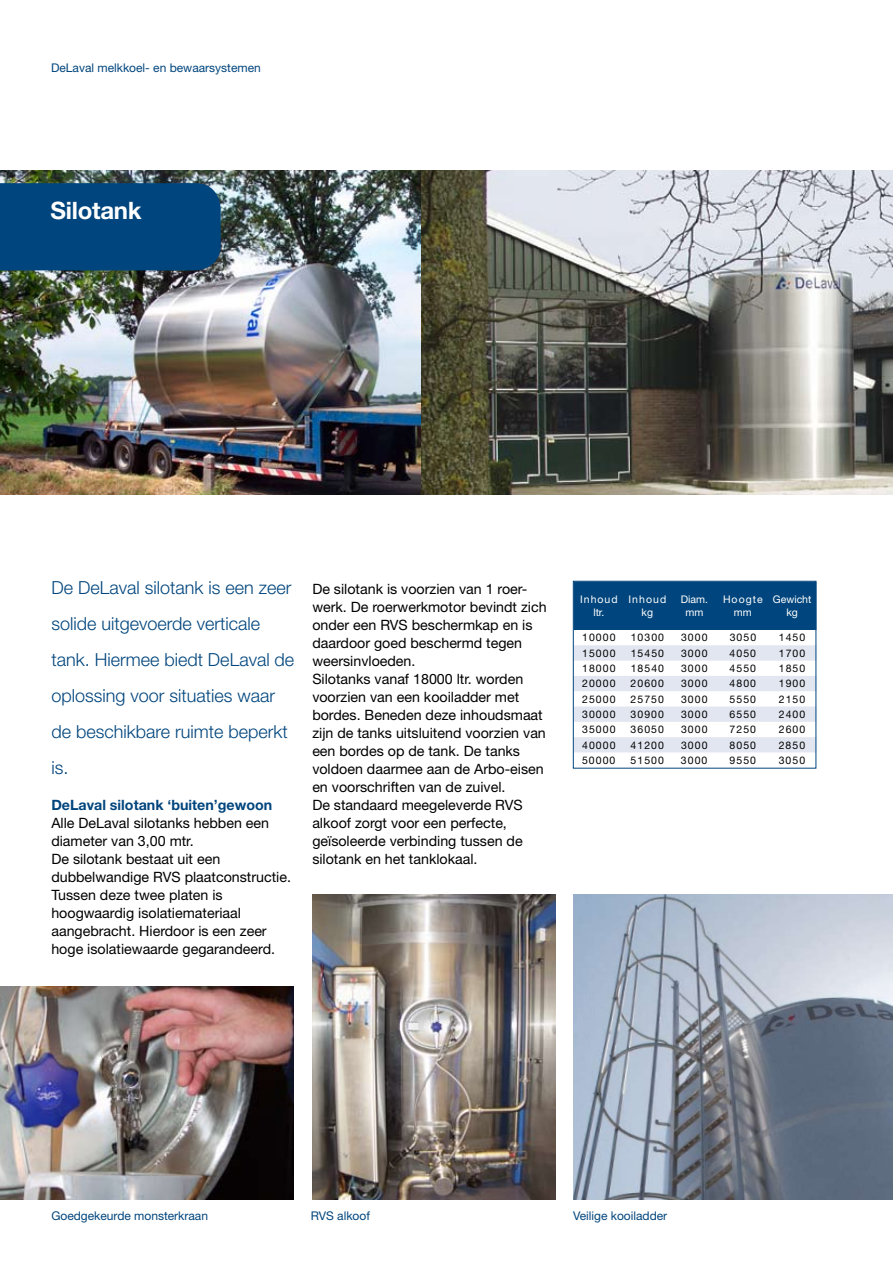
<style>
.page{position:relative;width:893px;height:1263px;background:#fff}
.page>*{position:absolute;margin:0;border:0;box-sizing:border-box;transform-origin:0 0}
.t1{font:700 24px "Helvetica Neue LT Std";letter-spacing:-.01em;color:#fff}
.t2{font:300 18px/36px "Helvetica Neue LT Std";color:#00457d}
.t3{font:14.25px/18px "Helvetica Neue LT Std";color:#000}
.t4{font:700 14.25px "Helvetica Neue LT Std";color:#00457d}
.t5{font:12px "Helvetica Neue LT Std";color:#00457d}
.t6{font:10.5px "Helvetica Neue LT Std";letter-spacing:.1em;color:#000}
.t7{font:10.5px/13.5px "Helvetica Neue LT Std";letter-spacing:.1em;color:#fff;text-align:center}
.t8{font:10.5px/13.5px "Helvetica Neue LT Std";color:#fff;text-align:center}
.t9{font:10.5px/13.5px "Helvetica Neue LT Std";letter-spacing:.05em;color:#fff;text-align:center}
</style>
<div class="page">
<img style="left:0;top:170px;width:879px;height:324px">
<img style="left:879px;top:170px;width:14px;height:324px">
<div style="left:0;top:183px;width:221px;height:87px;background:#00457d"></div>
<svg style="left:869px;top:183px;width:24px;height:87px"></svg>
<img style="left:0;top:987px;width:294px;height:212px">
<img style="left:312px;top:894px;width:243px;height:305px">
<img style="left:573px;top:894px;width:320px;height:305px">
<div style="left:575px;top:583px;width:239px;height:47px;background:#00457d"></div>
<svg style="left:575px;top:645px;width:239px;height:107px"></svg>
<div style="left:573px;top:581px;width:243px;height:187px;border:1px solid #00457d"></div>
<p class="t5" style="left:51px;top:61px;width:211px">DeLaval melkkoel- en bewaarsystemen</p>
<h1 class="t1" style="left:51px;top:196px;width:93px">Silotank</h1>
<p class="t2" style="left:51px;top:569px;width:244px">De DeLaval silotank is een zeer solide uitgevoerde verticale tank. Hiermee biedt DeLaval de oplossing voor situaties waar de beschikbare ruimte beperkt is.</p>
<p class="t4" style="left:51px;top:796px;width:222px">DeLaval silotank ‘buiten’gewoon</p>
<p class="t3" style="left:51px;top:814px;width:241px">Alle DeLaval silotanks hebben een diameter van 3,00 mtr.<br>De silotank bestaat uit een dubbelwandige RVS plaatconstructie.<br>Tussen deze twee platen is hoogwaardig isolatiemateriaal aangebracht. Hierdoor is een zeer hoge isolatiewaarde gegarandeerd.</p>
<p class="t3" style="left:312px;top:580px;width:236px">De silotank is voorzien van 1 roer&shy;werk. De roerwerkmotor bevindt zich onder een RVS beschermkap en is daardoor goed beschermd tegen weersinvloeden.<br>Silotanks vanaf 18000 ltr. worden voorzien van een kooiladder met bordes. Beneden deze inhoudsmaat zijn de tanks uitsluitend voorzien van een bordes op de tank. De tanks voldoen daarmee aan de Arbo-eisen en voorschriften van de zuivel.<br>De standaard meegeleverde RVS alkoof zorgt voor een perfecte, geïsoleerde verbinding tussen de silotank en het tanklokaal.</p>
<p class="t7" style="left:580px;top:592px;width:39px">Inhoud ltr.</p>
<p class="t7" style="left:628px;top:592px;width:39px">Inhoud kg</p>
<p class="t9" style="left:681px;top:592px;width:29px">Diam. mm</p>
<p class="t7" style="left:723px;top:592px;width:41px">Hoogte mm</p>
<p class="t8" style="left:773px;top:592px;width:40px">Gewicht kg</p>
<p class="t6" style="left:582px;top:631px;width:35px">10000</p>
<p class="t6" style="left:631px;top:631px;width:35px">10300</p>
<p class="t6" style="left:681px;top:631px;width:28px">3000</p>
<p class="t6" style="left:730px;top:631px;width:28px">3050</p>
<p class="t6" style="left:779px;top:631px;width:28px">1450</p>
<p class="t6" style="left:582px;top:647px;width:35px">15000</p>
<p class="t6" style="left:631px;top:647px;width:35px">15450</p>
<p class="t6" style="left:681px;top:647px;width:28px">3000</p>
<p class="t6" style="left:730px;top:647px;width:28px">4050</p>
<p class="t6" style="left:779px;top:647px;width:28px">1700</p>
<p class="t6" style="left:582px;top:662px;width:35px">18000</p>
<p class="t6" style="left:631px;top:662px;width:35px">18540</p>
<p class="t6" style="left:681px;top:662px;width:28px">3000</p>
<p class="t6" style="left:730px;top:662px;width:28px">4550</p>
<p class="t6" style="left:779px;top:662px;width:28px">1850</p>
<p class="t6" style="left:582px;top:677px;width:35px">20000</p>
<p class="t6" style="left:631px;top:677px;width:35px">20600</p>
<p class="t6" style="left:681px;top:677px;width:28px">3000</p>
<p class="t6" style="left:730px;top:677px;width:28px">4800</p>
<p class="t6" style="left:779px;top:677px;width:28px">1900</p>
<p class="t6" style="left:582px;top:693px;width:35px">25000</p>
<p class="t6" style="left:631px;top:693px;width:35px">25750</p>
<p class="t6" style="left:681px;top:693px;width:28px">3000</p>
<p class="t6" style="left:730px;top:693px;width:28px">5550</p>
<p class="t6" style="left:779px;top:693px;width:28px">2150</p>
<p class="t6" style="left:582px;top:708px;width:35px">30000</p>
<p class="t6" style="left:631px;top:708px;width:35px">30900</p>
<p class="t6" style="left:681px;top:708px;width:28px">3000</p>
<p class="t6" style="left:730px;top:708px;width:28px">6550</p>
<p class="t6" style="left:779px;top:708px;width:28px">2400</p>
<p class="t6" style="left:582px;top:723px;width:35px">35000</p>
<p class="t6" style="left:631px;top:723px;width:35px">36050</p>
<p class="t6" style="left:681px;top:723px;width:28px">3000</p>
<p class="t6" style="left:730px;top:723px;width:28px">7250</p>
<p class="t6" style="left:779px;top:723px;width:28px">2600</p>
<p class="t6" style="left:582px;top:738px;width:35px">40000</p>
<p class="t6" style="left:631px;top:738px;width:35px">41200</p>
<p class="t6" style="left:681px;top:738px;width:28px">3000</p>
<p class="t6" style="left:730px;top:738px;width:28px">8050</p>
<p class="t6" style="left:779px;top:738px;width:28px">2850</p>
<p class="t6" style="left:582px;top:754px;width:35px">50000</p>
<p class="t6" style="left:631px;top:754px;width:35px">51500</p>
<p class="t6" style="left:681px;top:754px;width:28px">3000</p>
<p class="t6" style="left:730px;top:754px;width:28px">9550</p>
<p class="t6" style="left:779px;top:754px;width:28px">3050</p>
<p class="t5" style="left:51px;top:1208px;width:158px">Goedgekeurde monsterkraan</p>
<p class="t5" style="left:311px;top:1208px;width:61px">RVS alkoof</p>
<p class="t5" style="left:573px;top:1208px;width:96px">Veilige kooiladder</p>
</div>
